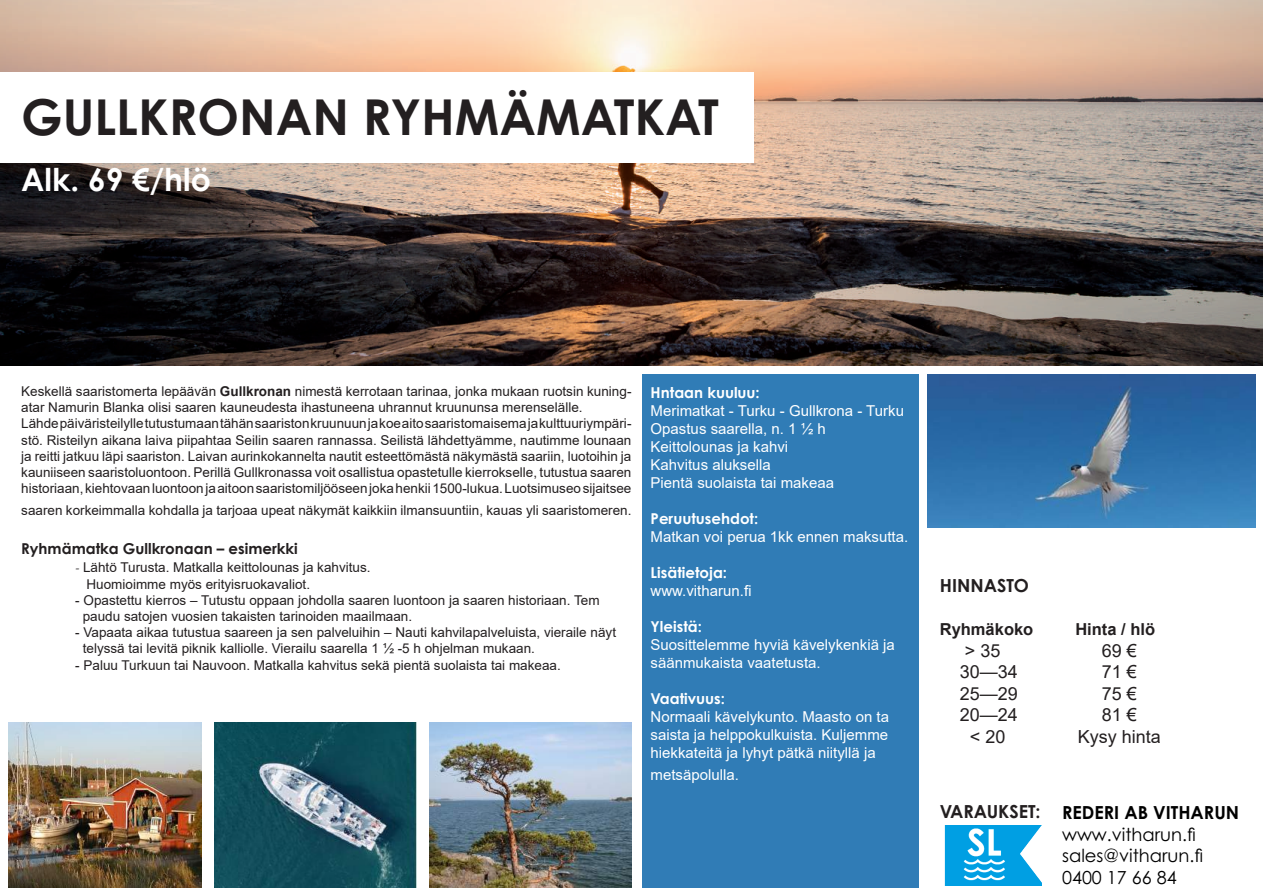
<style>
.page{position:relative;width:1263px;height:893px;background:#fff}
.page>*{position:absolute;margin:0;border:0;box-sizing:border-box;transform-origin:0 0}
.t1{font:700 49.5px "Century Gothic Pro";color:#231f20}
.t2{font:700 31.5px "Century Gothic";color:#fff}
.t3{font:18px "Arial";color:#231f20}
.t4{font:18px/21.6px "Century Gothic Pro";color:#000}
.t5{font:700 18px "Century Gothic Pro";color:#000}
.t6{font:700 18px "Century Gothic Pro";color:#231f20}
.t7{font:700 18px "Century Gothic";color:#231f20}
.t8{font:700 16.5px "Arial";color:#231f20}
.t9{font:15px/18px "Arial";color:#fff}
.t10{font:700 15px "Century Gothic Pro";color:#fff}
.t11{font:700 15px "Century Gothic";color:#231f20}
.t12{font:700 15px "Century Gothic";color:#fff}
.t13{font:13.5px/16.2px "Arial";color:#231f20}
.s1{font-weight:700}
.s2{font-family:"Minion Pro"}
</style>
<div class="page">
<div style="left:642px;top:374px;width:276px;height:513px;background:#307cb6"></div>
<img style="left:0;top:0;width:1263px;height:366px">
<div style="left:0;top:72px;width:753px;height:90px;background:#fff"></div>
<img style="left:9px;top:723px;width:193px;height:164px">
<img style="left:215px;top:723px;width:202px;height:164px">
<img style="left:429px;top:723px;width:202px;height:164px">
<img style="left:927px;top:374px;width:328px;height:153px">
<img style="left:944px;top:825px;width:98px;height:60px">
<h1 class="t1" style="left:21px;top:86px;width:699px">GULLKRONAN RYHMÄMATKAT</h1>
<h2 class="t2" style="left:21px;top:155px;width:191px">Alk. 69 €/hlö</h2>
<p class="t13" style="left:21px;top:383px;width:612px">Keskellä saaristomerta lepäävän <span class="s1">Gullkronan</span> nimestä kerrotaan tarinaa, jonka mukaan ruotsin kuning&shy;atar Namurin Blanka olisi saaren kauneudesta ihastuneena uhrannut kruununsa merenselälle.<br>Lähde päiväristeilylle tutustumaan tähän saariston kruunuun ja koe aito saaristomaisema ja kulttuuriympäri&shy;stö. Risteilyn aikana laiva piipahtaa Seilin saaren rannassa. Seilistä lähdettyämme, nautimme lounaan ja reitti jatkuu läpi saariston. Laivan aurinkokannelta nautit esteettömästä näkymästä saariin, luotoihin ja kauniiseen saaristoluontoon. Perillä Gullkronassa voit osallistua opastetulle kierrokselle, tutustua saaren historiaan, kiehtovaan luontoon ja aitoon saaristomiljööseen joka henkii 1500-lukua. Luotsimuseo sijaitsee</p>
<p class="t13" style="left:21px;top:502px;width:612px">saaren korkeimmalla kohdalla ja tarjoaa upeat näkymät kaikkiin ilmansuuntiin, kauas yli saaristomeren.</p>
<p class="t11" style="left:21px;top:537px;width:278px">Ryhmämatka Gullkronaan – esimerkki</p>
<p class="t13" style="left:87px;top:559px;width:285px;text-indent:-11px"><span class="s2">-</span> Lähtö Turusta. Matkalla keittolounas ja kahvitus.<br>Huomioimme myös erityisruokavaliot.</p>
<p class="t13" style="left:83px;top:592px;width:518px;text-indent:-8px">- Opastettu kierros – Tutustu oppaan johdolla saaren luontoon ja saaren historiaan. Tem paudu satojen vuosien takaisten tarinoiden maailmaan.</p>
<p class="t13" style="left:83px;top:624px;width:535px;text-indent:-8px">- Vapaata aikaa tutustua saareen ja sen palveluihin – Nauti kahvilapalveluista, vieraile näyt telyssä tai levitä piknik kalliolle. Vierailu saarella 1 ½ -5 h ohjelman mukaan.</p>
<p class="t13" style="left:75px;top:657px;width:487px">- Paluu Turkuun tai Nauvoon. Matkalla kahvitus sekä pientä suolaista tai makeaa.</p>
<p class="t12" style="left:651px;top:381px;width:111px">Hntaan kuuluu:</p>
<p class="t9" style="left:651px;top:402px;width:255px">Merimatkat - Turku - Gullkrona - Turku<br>Opastus saarella, n. 1 ½ h<br>Keittolounas ja kahvi<br>Kahvitus aluksella<br>Pientä suolaista tai makeaa</p>
<p class="t10" style="left:651px;top:509px;width:109px">Peruutusehdot:</p>
<p class="t9" style="left:651px;top:528px;width:259px">Matkan voi perua 1kk ennen maksutta.</p>
<p class="t12" style="left:651px;top:561px;width:78px">Lisätietoja:</p>
<p class="t9" style="left:651px;top:582px;width:102px">www.vitharun.fi</p>
<p class="t10" style="left:651px;top:617px;width:53px">Yleistä:</p>
<p class="t9" style="left:651px;top:636px;width:246px">Suosittelemme hyviä kävelykenkiä ja säänmukaista vaatetusta.</p>
<p class="t10" style="left:651px;top:689px;width:76px">Vaativuus:</p>
<p class="t9" style="left:651px;top:708px;width:240px;text-align:justify">Normaali kävelykunto. Maasto on ta saista ja helppokulkuista. Kuljemme hiekkateitä ja lyhyt pätkä niityllä ja</p>
<p class="t9" style="left:651px;top:765px;width:90px">metsäpolulla.</p>
<h3 class="t7" style="left:940px;top:571px;width:91px">HINNASTO</h3>
<p class="t8" style="left:940px;top:617px;width:95px">Ryhmäkoko</p>
<p class="t8" style="left:1075px;top:617px;width:81px">Hinta / hlö</p>
<h3 class="t3" style="left:965px;top:638px;width:37px">&gt; 35</h3>
<h3 class="t3" style="left:1102px;top:638px;width:37px">69 €</h3>
<h3 class="t3" style="left:960px;top:659px;width:60px">30—34</h3>
<h3 class="t3" style="left:1102px;top:659px;width:37px">71 €</h3>
<h3 class="t3" style="left:960px;top:681px;width:60px">25—29</h3>
<h3 class="t3" style="left:1102px;top:681px;width:37px">75 €</h3>
<h3 class="t3" style="left:960px;top:703px;width:60px">20—24</h3>
<h3 class="t3" style="left:1102px;top:703px;width:37px">81 €</h3>
<h3 class="t3" style="left:970px;top:724px;width:37px">&lt; 20</h3>
<h3 class="t3" style="left:1078px;top:724px;width:85px">Kysy hinta</h3>
<h3 class="t6" style="left:940px;top:800px;width:102px">VARAUKSET:</h3>
<h3 class="t5" style="left:1062px;top:801px;width:179px">REDERI AB VITHARUN</h3>
<h3 class="t4" style="left:1062px;top:823px;width:143px">www.vitharun.fi sales@vitharun.fi<br>0400 17 66 84</h3>
</div>
